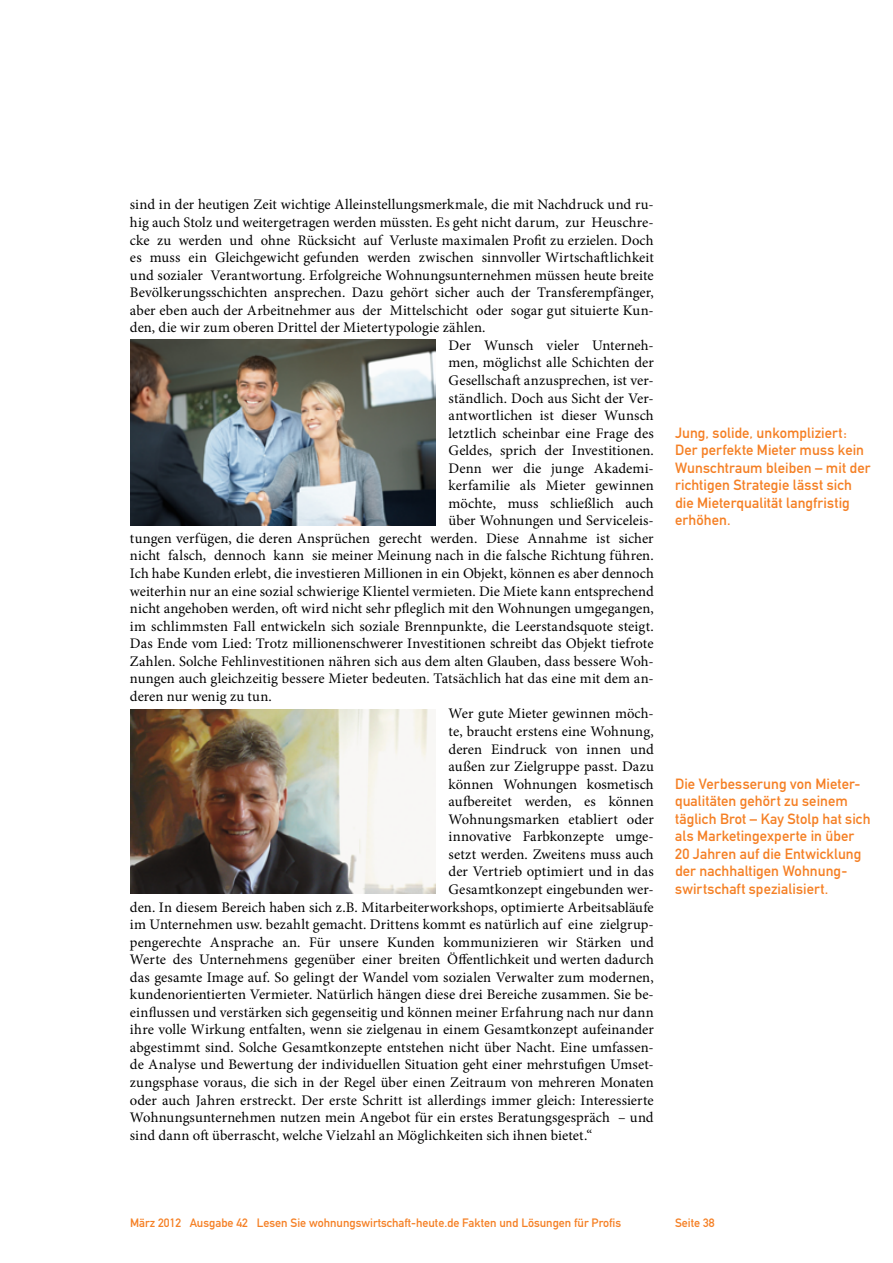
<style>
.page{position:relative;width:893px;height:1263px;background:#fff}
.page>*{position:absolute;margin:0;border:0;box-sizing:border-box;transform-origin:0 0}
.Fließtext_erste_Zeil{font:14.7px "Minion Pro";letter-spacing:.005em;color:#000}
.Fliesstext{font:14.7px/17.5px "Minion Pro";letter-spacing:.005em;color:#000;text-align:justify}
.Bildunterschrift{font:14.7px/17.5px "DIN Mittelschrift";letter-spacing:.005em;color:#f58025}
.t1{font:12px "DIN Mittelschrift";color:#f58025}
</style>
<div class="page">
<img style="left:130px;top:709px;width:306px;height:185px">
<img style="left:130px;top:339px;width:306px;height:186px">
<p class="Fliesstext" style="left:130px;top:196px;width:525px">sind in der heutigen Zeit wichtige Alleinstellungsmerkmale, die mit Nachdruck und ru&shy;hig auch Stolz und weitergetragen werden müssten. Es geht nicht darum, zur Heuschre&shy;cke zu werden und ohne Rücksicht auf Verluste maximalen Profit zu erzielen. Doch es muss ein Gleichgewicht gefunden werden zwischen sinnvoller Wirtschaftlichkeit und sozialer Verantwortung. Erfolgreiche Wohnungsunternehmen müssen heute breite Bevölkerungsschichten ansprechen. Dazu gehört sicher auch der Transferempfänger, aber eben auch der Arbeitnehmer aus der Mittelschicht oder sogar gut situierte Kun&shy;den, die wir zum oberen Drittel der Mietertypologie zählen.</p>
<p class="Fließtext_erste_Zeil" style="left:449px;top:335px;width:207px">Der Wunsch vieler Unterneh-</p>
<p class="Fließtext_erste_Zeil" style="left:449px;top:353px;width:207px">men, möglichst alle Schichten der</p>
<p class="Fließtext_erste_Zeil" style="left:449px;top:370px;width:207px">Gesellschaft anzusprechen, ist ver-</p>
<p class="Fließtext_erste_Zeil" style="left:449px;top:388px;width:207px">ständlich. Doch aus Sicht der Ver-</p>
<p class="Fließtext_erste_Zeil" style="left:449px;top:405px;width:207px">antwortlichen ist dieser Wunsch</p>
<p class="Fließtext_erste_Zeil" style="left:449px;top:423px;width:207px">letztlich scheinbar eine Frage des</p>
<p class="Fließtext_erste_Zeil" style="left:449px;top:441px;width:207px">Geldes, sprich der Investitionen.</p>
<p class="Fließtext_erste_Zeil" style="left:449px;top:458px;width:207px">Denn wer die junge Akademi-</p>
<p class="Fließtext_erste_Zeil" style="left:449px;top:476px;width:207px">kerfamilie als Mieter gewinnen</p>
<p class="Fließtext_erste_Zeil" style="left:449px;top:493px;width:207px">möchte, muss schließlich auch</p>
<p class="Fließtext_erste_Zeil" style="left:449px;top:511px;width:207px">über Wohnungen und Serviceleis-</p>
<p class="Fließtext_erste_Zeil" style="left:130px;top:528px;width:525px">tungen verfügen, die deren Ansprüchen gerecht werden. Diese Annahme ist sicher</p>
<p class="Fließtext_erste_Zeil" style="left:130px;top:546px;width:525px">nicht falsch, dennoch kann sie meiner Meinung nach in die falsche Richtung führen.</p>
<p class="Fließtext_erste_Zeil" style="left:130px;top:563px;width:525px">Ich habe Kunden erlebt, die investieren Millionen in ein Objekt, können es aber dennoch</p>
<p class="Fließtext_erste_Zeil" style="left:130px;top:581px;width:525px">weiterhin nur an eine sozial schwierige Klientel vermieten. Die Miete kann entsprechend</p>
<p class="Fließtext_erste_Zeil" style="left:130px;top:599px;width:525px">nicht angehoben werden, oft wird nicht sehr pfleglich mit den Wohnungen umgegangen,</p>
<p class="Fließtext_erste_Zeil" style="left:130px;top:616px;width:525px">im schlimmsten Fall entwickeln sich soziale Brennpunkte, die Leerstandsquote steigt.</p>
<p class="Fließtext_erste_Zeil" style="left:130px;top:634px;width:525px">Das Ende vom Lied: Trotz millionenschwerer Investitionen schreibt das Objekt tiefrote</p>
<p class="Fließtext_erste_Zeil" style="left:130px;top:651px;width:525px">Zahlen. Solche Fehlinvestitionen nähren sich aus dem alten Glauben, dass bessere Woh-</p>
<p class="Fließtext_erste_Zeil" style="left:130px;top:669px;width:525px">nungen auch gleichzeitig bessere Mieter bedeuten. Tatsächlich hat das eine mit dem an-</p>
<p class="Fließtext_erste_Zeil" style="left:130px;top:686px;width:143px">deren nur wenig zu tun.</p>
<p class="Fließtext_erste_Zeil" style="left:449px;top:704px;width:207px">Wer gute Mieter gewinnen möch-</p>
<p class="Fließtext_erste_Zeil" style="left:449px;top:721px;width:207px">te, braucht erstens eine Wohnung,</p>
<p class="Fließtext_erste_Zeil" style="left:449px;top:739px;width:207px">deren Eindruck von innen und</p>
<p class="Fließtext_erste_Zeil" style="left:449px;top:756px;width:207px">außen zur Zielgruppe passt. Dazu</p>
<p class="Fließtext_erste_Zeil" style="left:449px;top:774px;width:207px">können Wohnungen kosmetisch</p>
<p class="Fließtext_erste_Zeil" style="left:449px;top:792px;width:207px">aufbereitet werden, es können</p>
<p class="Fließtext_erste_Zeil" style="left:449px;top:809px;width:207px">Wohnungsmarken etabliert oder</p>
<p class="Fließtext_erste_Zeil" style="left:449px;top:827px;width:207px">innovative Farbkonzepte umge-</p>
<p class="Fließtext_erste_Zeil" style="left:449px;top:844px;width:207px">setzt werden. Zweitens muss auch</p>
<p class="Fließtext_erste_Zeil" style="left:449px;top:862px;width:207px">der Vertrieb optimiert und in das</p>
<p class="Fließtext_erste_Zeil" style="left:449px;top:879px;width:207px">Gesamtkonzept eingebunden wer-</p>
<p class="Fließtext_erste_Zeil" style="left:130px;top:897px;width:525px">den. In diesem Bereich haben sich z.B. Mitarbeiterworkshops, optimierte Arbeitsabläufe</p>
<p class="Fließtext_erste_Zeil" style="left:130px;top:914px;width:525px">im Unternehmen usw. bezahlt gemacht. Drittens kommt es natürlich auf eine zielgrup-</p>
<p class="Fließtext_erste_Zeil" style="left:130px;top:932px;width:525px">pengerechte Ansprache an. Für unsere Kunden kommunizieren wir Stärken und</p>
<p class="Fließtext_erste_Zeil" style="left:130px;top:950px;width:525px">Werte des Unternehmens gegenüber einer breiten Öffentlichkeit und werten dadurch</p>
<p class="Fließtext_erste_Zeil" style="left:130px;top:967px;width:525px">das gesamte Image auf. So gelingt der Wandel vom sozialen Verwalter zum modernen,</p>
<p class="Fließtext_erste_Zeil" style="left:130px;top:985px;width:525px">kundenorientierten Vermieter. Natürlich hängen diese drei Bereiche zusammen. Sie be-</p>
<p class="Fließtext_erste_Zeil" style="left:130px;top:1002px;width:525px">einflussen und verstärken sich gegenseitig und können meiner Erfahrung nach nur dann</p>
<p class="Fließtext_erste_Zeil" style="left:130px;top:1020px;width:525px">ihre volle Wirkung entfalten, wenn sie zielgenau in einem Gesamtkonzept aufeinander</p>
<p class="Fließtext_erste_Zeil" style="left:130px;top:1037px;width:525px">abgestimmt sind. Solche Gesamtkonzepte entstehen nicht über Nacht. Eine umfassen-</p>
<p class="Fließtext_erste_Zeil" style="left:130px;top:1055px;width:525px">de Analyse und Bewertung der individuellen Situation geht einer mehrstufigen Umset-</p>
<p class="Fließtext_erste_Zeil" style="left:130px;top:1072px;width:525px">zungsphase voraus, die sich in der Regel über einen Zeitraum von mehreren Monaten</p>
<p class="Fließtext_erste_Zeil" style="left:130px;top:1090px;width:525px">oder auch Jahren erstreckt. Der erste Schritt ist allerdings immer gleich: Interessierte</p>
<p class="Fließtext_erste_Zeil" style="left:130px;top:1107px;width:525px">Wohnungsunternehmen nutzen mein Angebot für ein erstes Beratungsgespräch – und</p>
<p class="Fließtext_erste_Zeil" style="left:130px;top:1125px;width:464px">sind dann oft überrascht, welche Vielzahl an Möglichkeiten sich ihnen bietet.“</p>
<p class="Bildunterschrift" style="left:675px;top:424px;width:197px">Jung, solide, unkompliziert:<br>Der perfekte Mieter muss kein<br>Wunschtraum bleiben – mit der richtigen Strategie lässt sich die Mieterqualität langfristig erhöhen.</p>
<p class="Bildunterschrift" style="left:675px;top:775px;width:197px">Die Verbesserung von Mieter&shy;qualitäten gehört zu seinem täglich Brot – Kay Stolp hat sich als Marketingexperte in über<br>20 Jahren auf die Entwicklung der nachhaltigen Wohnung&shy;swirtschaft spezialisiert.</p>
<p class="t1" style="left:130px;top:1216px;width:492px">März 2012 Ausgabe 42 Lesen Sie wohnungswirtschaft-heute.de Fakten und Lösungen für Profis</p>
<p class="t1" style="left:675px;top:1216px;width:41px">Seite 38</p>
</div>
